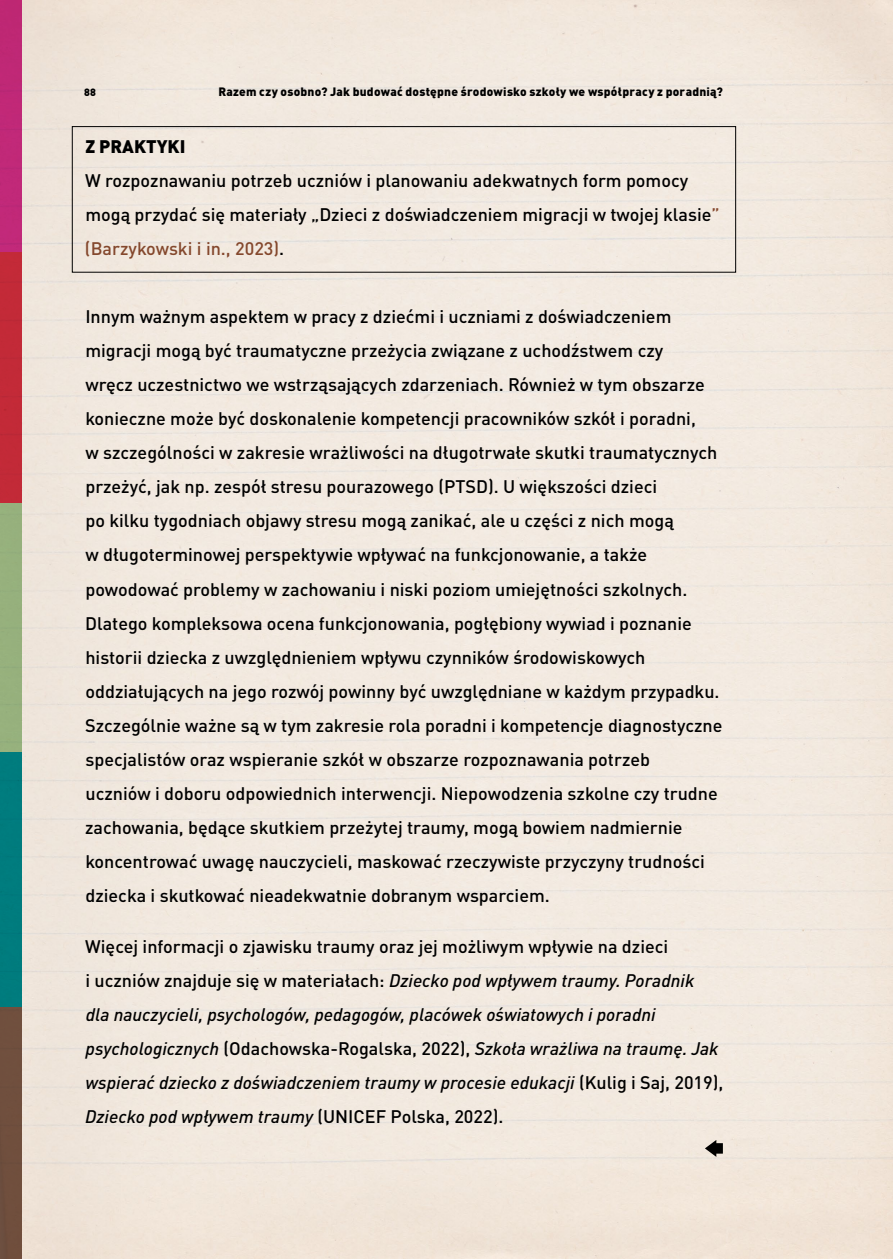
<style>
.page{position:relative;width:893px;height:1259px;background:#fff}
.page>*{position:absolute;margin:0;border:0;box-sizing:border-box;transform-origin:0 0}
.t1{font:500 18px/34px "DIN Pro Pl";color:#000}
.t2{font:italic 500 18px/34px "DIN Pro Pl";color:#000}
.t3{font:900 18px "DIN Pro";color:#000}
.t4{font:900 12px "DIN Pro";letter-spacing:.02em;color:#000}
.t5{font:900 10.5px "DIN Pro";color:#000}
.s1{color:#84482d}
.s2{font-style:normal}
</style>
<div class="page">
<div style="left:21px;top:0;width:872px;height:1259px;background:#f2e9df"></div>
<img style="left:701px;top:1134px;width:30px;height:29px">
<div style="left:0;top:0;width:21px;height:252px;background:#c02877"></div>
<div style="left:0;top:252px;width:21px;height:251px;background:#c22a37"></div>
<div style="left:0;top:503px;width:21px;height:252px;background:#96b07d"></div>
<div style="left:0;top:752px;width:21px;height:255px;background:#007c7e"></div>
<div style="left:0;top:1007px;width:21px;height:252px;background:#704f3e"></div>
<div style="left:72px;top:126px;width:664px;height:146px;border:1px solid #000"></div>
<p class="t5" style="left:84px;top:85px;width:13px">88</p>
<p class="t4" style="left:218px;top:84px;width:506px">Razem czy osobno? Jak budować dostępne środowisko szkoły we współpracy z poradnią?</p>
<p class="t3" style="left:85px;top:134px;width:101px">Z PRAKTYKI</p>
<p class="t1" style="left:85px;top:162px;width:636px">W rozpoznawaniu potrzeb uczniów i planowaniu adekwatnych form pomocy mogą przydać się materiały „Dzieci z doświadczeniem migracji w twojej klasie<span class="s1">” (Barzykowski i in., 2023)</span>.</p>
<p class="t1" style="left:85px;top:299px;width:639px">Innym ważnym aspektem w pracy z dziećmi i uczniami z doświadczeniem migracji mogą być traumatyczne przeżycia związane z uchodźstwem czy<br>wręcz uczestnictwo we wstrząsających zdarzeniach. Również w tym obszarze konieczne może być doskonalenie kompetencji pracowników szkół i poradni,<br>w szczególności w zakresie wrażliwości na długotrwałe skutki traumatycznych przeżyć, jak np. zespół stresu pourazowego (PTSD). U większości dzieci<br>po kilku tygodniach objawy stresu mogą zanikać, ale u części z nich mogą<br>w długoterminowej perspektywie wpływać na funkcjonowanie, a także powodować problemy w zachowaniu i niski poziom umiejętności szkolnych.<br>Dlatego kompleksowa ocena funkcjonowania, pogłębiony wywiad i poznanie historii dziecka z uwzględnieniem wpływu czynników środowiskowych oddziałujących na jego rozwój powinny być uwzględniane w każdym przypadku.<br>Szczególnie ważne są w tym zakresie rola poradni i kompetencje diagnostyczne specjalistów oraz wspieranie szkół w obszarze rozpoznawania potrzeb<br>uczniów i doboru odpowiednich interwencji. Niepowodzenia szkolne czy trudne zachowania, będące skutkiem przeżytej traumy, mogą bowiem nadmiernie koncentrować uwagę nauczycieli, maskować rzeczywiste przyczyny trudności dziecka i skutkować nieadekwatnie dobranym wsparciem.</p>
<p class="t2" style="left:85px;top:928px;width:640px"><span class="s2">Więcej informacji o zjawisku traumy oraz jej możliwym wpływie na dzieci<br>i uczniów znajduje się w materiałach:</span> Dziecko pod wpływem traumy. Poradnik<br>dla nauczycieli, psychologów, pedagogów, placówek oświatowych i poradni psychologicznych <span class="s2">(Odachowska-Rogalska, 2022),</span> Szkoła wrażliwa na traumę. Jak wspierać dziecko z doświadczeniem traumy w procesie edukacji <span class="s2">(Kulig i Saj, 2019), </span>Dziecko pod wpływem traumy <span class="s2">(UNICEF Polska, 2022).</span></p>
</div>
